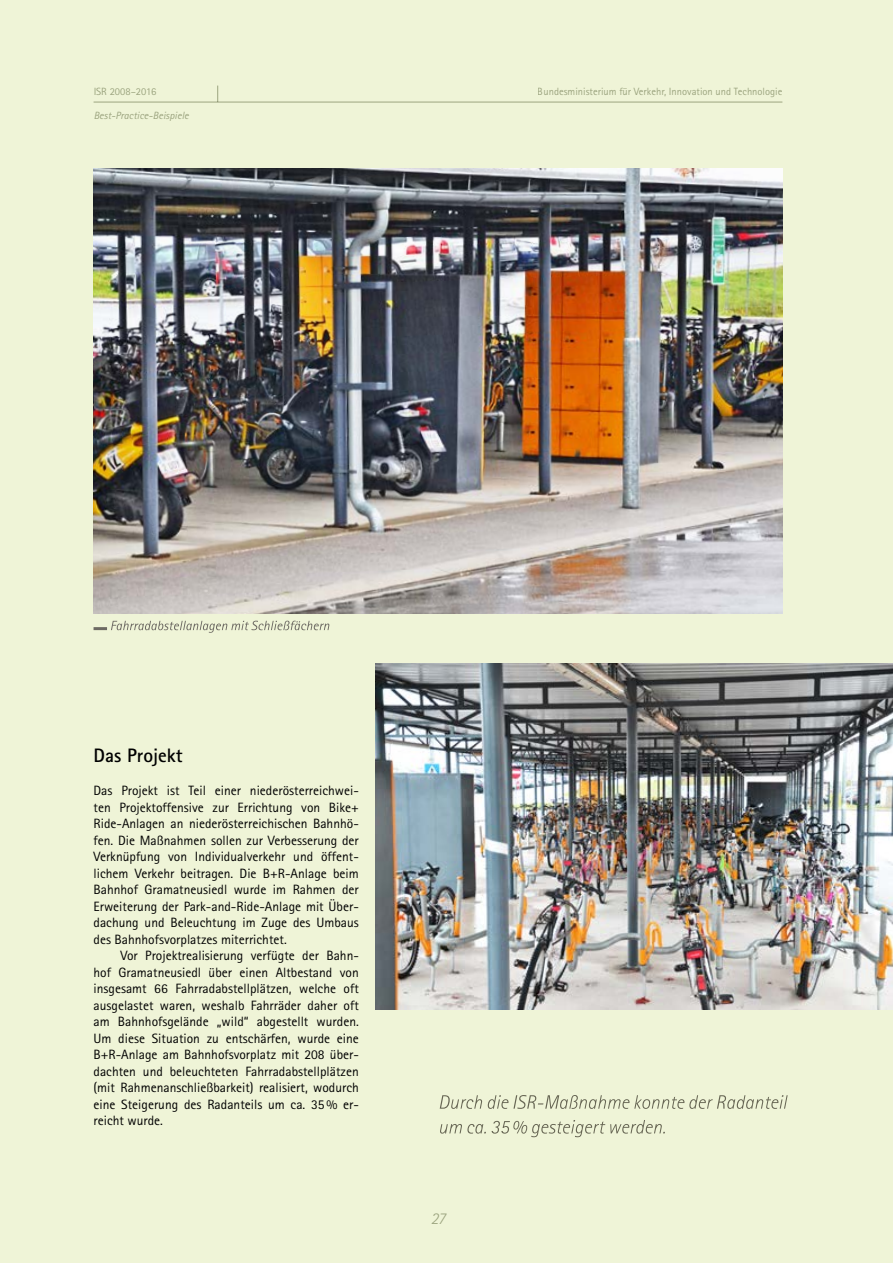
<style>
.page{position:relative;width:893px;height:1263px;background:#eff4d7}
.page>*{position:absolute;margin:0;border:0;box-sizing:border-box;transform-origin:0 0}
.txt_head{font:700 19.5px "Rotis Sans Serif";color:#000}
.t1{font:italic 300 16.5px "Rotis Sans Serif";color:#7f8769}
.txt_EZ{font:13.5px/16.5px "Rotis Sans Serif";color:#000;text-align:justify}
.txt{font:13.5px/16.5px "Rotis Sans Serif";color:#000;text-align:justify}
.t2{font:10.5px "Rotis Sans Serif";color:#7f8769}
.t3{font:italic 10.5px "Rotis Sans Serif";color:#7f8769}
</style>
<div class="page">
<hr style="left:94px;top:102px;width:688px;height:1px;background:#7f8769">
<svg style="left:217px;top:86px;width:1px;height:16px"></svg>
<img style="left:94px;top:168px;width:688px;height:446px">
<img style="left:376px;top:663px;width:517px;height:347px">
<svg style="left:440px;top:1120px;width:225px;height:17px;background:#d9ddc1"></svg>
<svg style="left:440px;top:1095px;width:348px;height:14px;background:#d2d6bb"></svg>
<svg style="left:94px;top:621px;width:235px;height:12px;background:#d4d7bf"></svg>
<p class="t2" style="left:94px;top:85px;width:64px">ISR 2008–2016</p>
<p class="t2" style="left:538px;top:85px;width:246px">Bundesministerium für Verkehr, Innovation und Technologie</p>
<p class="t3" style="left:94px;top:109px;width:97px">Best-Practice-Beispiele</p>
<h2 class="txt_head" style="left:94px;top:743px;width:91px">Das Projekt</h2>
<p class="txt" style="left:94px;top:782px;width:267px">Das Projekt ist Teil einer niederösterreichwei&shy;ten Projektoffensive zur Errichtung von Bike+ Ride-Anlagen an niederösterreichischen Bahnhö&shy;fen. Die Maßnahmen sollen zur Verbesserung der Verknüpfung von Individualverkehr und öffent&shy;lichem Verkehr beitragen. Die B+R-Anlage beim Bahnhof Gramatneusiedl wurde im Rahmen der Erweiterung der Park-and-Ride-Anlage mit Über&shy;dachung und Beleuchtung im Zuge des Umbaus des Bahnhofsvorplatzes miterrichtet.</p>
<p class="txt_EZ" style="left:94px;top:947px;width:267px;text-indent:27px">Vor Projektrealisierung verfügte der Bahn&shy;hof Gramatneusiedl über einen Altbestand von insgesamt 66 Fahrradabstellplätzen, welche oft ausgelastet waren, weshalb Fahrräder daher oft am Bahnhofsgelände „wild“ abgestellt wurden.<br>Um diese Situation zu entschärfen, wurde eine B+R-Anlage am Bahnhofsvorplatz mit 208 über&shy;dachten und beleuchteten Fahrradabstellplätzen (mit Rahmenanschließbarkeit) realisiert, wodurch eine Steigerung des Radanteils um ca. 35% er&shy;reicht wurde.</p>
<p class="t1" style="left:430px;top:1208px;width:17px">27</p>
</div>
